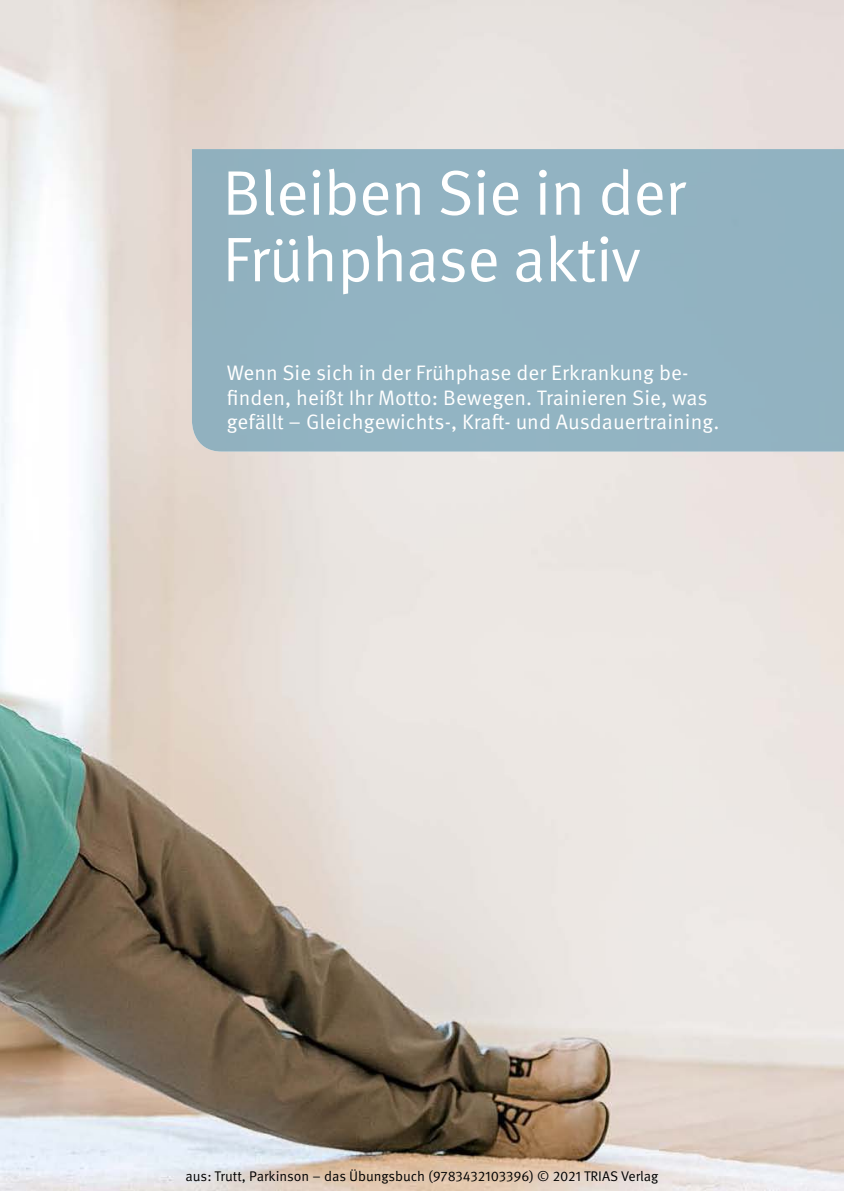
<style>
.page{position:relative;width:844px;height:1191px;background:#fff}
.page>*{position:absolute;margin:0;border:0;box-sizing:border-box;transform-origin:0 0}
.t1{font:63px/66.5px "Meta Pro Norm";letter-spacing:-.015em;color:#fff}
.t2{font:21px/24.5px "Meta Pro Norm";letter-spacing:.005em;color:#fff}
.t3{font:14px "Meta Pro";letter-spacing:-.005em;color:#000}
</style>
<div class="page">
<img style="left:0;top:0;width:843px;height:1191px">
<div style="left:192px;top:149px;width:651px;height:302px;background:#92b3c2"></div>
<h1 class="t1" style="left:222px;top:156px;width:464px">Bleiben Sie in der<br>Frühphase aktiv</h1>
<p class="t2" style="left:227px;top:359px;width:494px">Wenn Sie sich in der Frühphase der Erkrankung be - finden, heißt Ihr Motto: Bewegen. Trainieren Sie, was gefällt – Gleichgewichts-, Kraft- und Ausdauertraining.</p>
<p class="t3" style="left:185px;top:1167px;width:474px">aus: Trutt, Parkinson – das Übungsbuch (9783432103396) © 2021 TRIAS Verlag</p>
</div>
